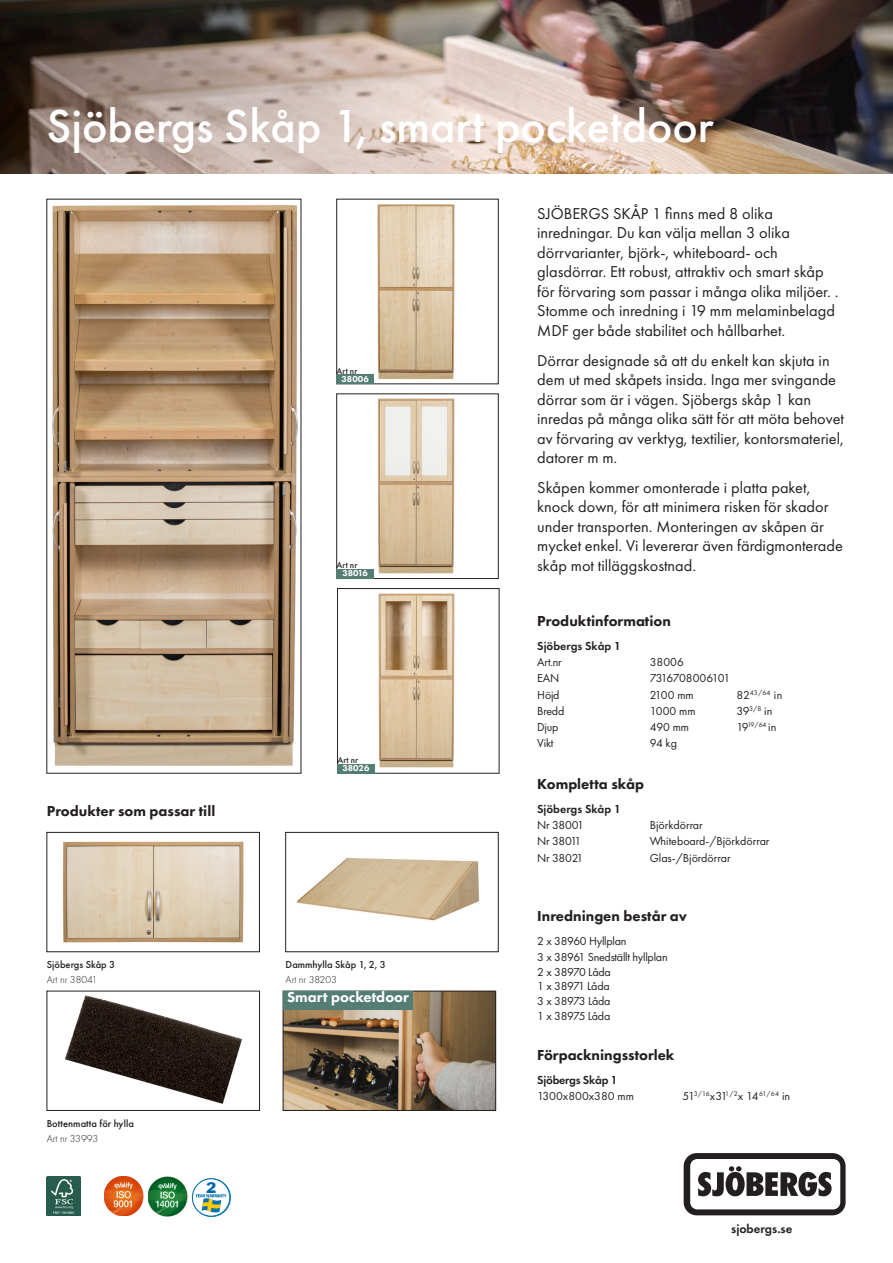
<style>
.page{position:relative;width:893px;height:1263px;background:#fff}
.page>*{position:absolute;margin:0;border:0;box-sizing:border-box;transform-origin:0 0}
.t1{font:500 48px "Futura PT";color:#fff}
.t2{font:16.35px/19.5px "Futura PT";color:#231f20}
.t3{font:800 15px "Futura PT";color:#231f20}
.t4{font:800 15px "Futura PT";color:#fff}
.t5{font:14.25px "Franklin Gothic";color:#0067aa}
.t6{font:600 12.75px "Futura PT";color:#231f20}
.t7{font:12px "Futura PT";letter-spacing:-.02em;color:#231f20}
.t8{font:12px "Futura PT";color:#231f20}
.t9{font:600 12px "Futura PT";color:#231f20}
.t10{font:12px "Futura PT";letter-spacing:-.055em;color:#231f20}
.t11{font:600 12px "Futura PT";letter-spacing:-.02em;color:#231f20}
.t12{font:500 10.5px "Futura PT";color:#231f20}
.t13{font:300 10.5px "Futura PT";color:#231f20}
.t14{font:800 9px "Futura PT";letter-spacing:-.005em;color:#fff}
.t15{font:500 9px "Futura PT";color:#231f20}
.t16{font:7.05px "Futura PT";color:#231f20}
.s1{font-size:12px}
</style>
<div class="page">
<img style="left:471px;top:0;width:422px;height:174px">
<svg style="left:0;top:0;width:471px;height:174px;background:#95867d"></svg>
<img style="left:63px;top:841px;width:181px;height:102px">
<div style="left:47px;top:832px;width:213px;height:120px;border:1px solid #231f20"></div>
<svg style="left:684px;top:1153px;width:162px;height:62px"></svg>
<img style="left:47px;top:1176px;width:33px;height:39px">
<img style="left:148px;top:1177px;width:39px;height:39px">
<img style="left:104px;top:1176px;width:39px;height:39px">
<div style="left:193px;top:1179px;width:37px;height:37px;background:#127bb2;border-radius:50%"></div>
<div style="left:192px;top:1178px;width:39px;height:39px;border:1px solid #0071ad;border-radius:50%"></div>
<img style="left:296px;top:857px;width:184px;height:64px">
<div style="left:286px;top:832px;width:212px;height:120px;border:1px solid #231f20"></div>
<svg style="left:192px;top:1179px;width:38px;height:37px"></svg>
<div style="left:192px;top:1178px;width:38px;height:38px;border:1px solid #0071ad;border-radius:50%"></div>
<svg style="left:195px;top:1182px;width:32px;height:33px"></svg>
<img style="left:52px;top:205px;width:246px;height:561px">
<img style="left:361px;top:204px;width:94px;height:175px">
<img style="left:378px;top:593px;width:77px;height:175px">
<div style="left:337px;top:588px;width:162px;height:185px;border:1px solid #231f20"></div>
<img style="left:377px;top:398px;width:78px;height:176px">
<img style="left:65px;top:995px;width:177px;height:109px">
<img style="left:285px;top:993px;width:209px;height:115px">
<div style="left:283px;top:991px;width:213px;height:119px;border:1px solid #231f20"></div>
<div style="left:337px;top:569px;width:37px;height:10px;background:#547d73"></div>
<div style="left:283px;top:991px;width:130px;height:18px;background:#547d73"></div>
<div style="left:337px;top:764px;width:38px;height:9px;background:#547d73"></div>
<div style="left:337px;top:375px;width:37px;height:9px;background:#547d73"></div>
<p class="t1" style="left:47px;top:97px;width:669px">Sjöbergs Skåp 1, smart pocketdoor</p>
<p class="t15" style="left:337px;top:365px;width:22px">Art nr</p>
<p class="t14" style="left:342px;top:373px;width:29px">38006</p>
<p class="t15" style="left:337px;top:560px;width:22px">Art nr</p>
<p class="t14" style="left:342px;top:568px;width:27px">38016</p>
<p class="t3" style="left:47px;top:802px;width:170px">Produkter som passar till</p>
<p class="t12" style="left:47px;top:958px;width:70px">Sjöbergs Skåp 3</p>
<p class="t13" style="left:47px;top:974px;width:52px">Art nr 38041</p>
<p class="t12" style="left:47px;top:1117px;width:89px">Bottenmatta för hylla</p>
<p class="t13" style="left:47px;top:1132px;width:53px">Art nr 33993</p>
<p class="t5" style="left:206px;top:1178px;width:12px">2</p>
<p class="t15" style="left:337px;top:755px;width:22px">Art nr</p>
<p class="t14" style="left:343px;top:762px;width:28px">38026</p>
<p class="t12" style="left:286px;top:958px;width:102px">Dammhylla Skåp 1, 2, 3</p>
<p class="t13" style="left:286px;top:974px;width:53px">Art nr 38203</p>
<p class="t4" style="left:287px;top:988px;width:123px">Smart pocketdoor</p>
<p class="t2" style="left:537px;top:204px;width:303px">SJÖBERGS SKÅP 1 finns med 8 olika inredningar. Du kan välja mellan 3 olika dörrvarianter, björk-, whiteboard- och glasdörrar. Ett robust, attraktiv och smart skåp för förvaring som passar i många olika miljöer. .<br>Stomme och inredning i 19 mm melaminbelagd MDF ger både stabilitet och hållbarhet.</p>
<p class="t2" style="left:537px;top:350px;width:308px">Dörrar designade så att du enkelt kan skjuta in dem ut med skåpets insida. Inga mer svingande dörrar som är i vägen. Sjöbergs skåp 1 kan inredas på många olika sätt för att möta behovet av förvaring av verktyg, textilier, kontorsmateriel, datorer m m.</p>
<p class="t2" style="left:537px;top:478px;width:307px">Skåpen kommer omonterade i platta paket, knock down, för att minimera risken för skador under transporten. Monteringen av skåpen är mycket enkel. Vi levererar även färdigmonterade skåp mot tilläggskostnad.</p>
<p class="t3" style="left:537px;top:612px;width:135px">Produktinformation</p>
<p class="t9" style="left:537px;top:639px;width:85px">Sjöbergs Skåp 1</p>
<p class="t7" style="left:537px;top:655px;width:26px">Art.nr</p>
<p class="t7" style="left:650px;top:655px;width:36px">38006</p>
<p class="t7" style="left:537px;top:670px;width:23px">EAN</p>
<p class="t10" style="left:650px;top:670px;width:82px">7316708006101</p>
<p class="t7" style="left:537px;top:688px;width:24px">Höjd</p>
<p class="t7" style="left:650px;top:688px;width:45px">2100 mm</p>
<p class="t16" style="left:736px;top:689px;width:48px"><span class="s1">82</span>43/64 <span class="s1">in</span></p>
<p class="t7" style="left:537px;top:704px;width:29px">Bredd</p>
<p class="t7" style="left:650px;top:704px;width:47px">1000 mm</p>
<p class="t7" style="left:736px;top:704px;width:37px">39<sup>3/8</sup> in</p>
<p class="t7" style="left:537px;top:720px;width:23px">Djup</p>
<p class="t7" style="left:650px;top:720px;width:41px">490 mm</p>
<p class="t16" style="left:736px;top:720px;width:41px"><span class="s1">19</span>19/64 <span class="s1">in</span></p>
<p class="t7" style="left:537px;top:735px;width:18px">Vikt</p>
<p class="t7" style="left:650px;top:735px;width:29px">94 kg</p>
<p class="t3" style="left:537px;top:775px;width:108px">Kompletta skåp</p>
<p class="t9" style="left:537px;top:802px;width:85px">Sjöbergs Skåp 1</p>
<p class="t7" style="left:537px;top:818px;width:48px">Nr 38001</p>
<p class="t8" style="left:650px;top:818px;width:55px">Björkdörrar</p>
<p class="t7" style="left:537px;top:833px;width:46px">Nr 38011</p>
<p class="t8" style="left:650px;top:833px;width:121px">Whiteboard-/Björkdörrar</p>
<p class="t7" style="left:537px;top:851px;width:48px">Nr 38021</p>
<p class="t8" style="left:650px;top:851px;width:82px">Glas-/Björdörrar</p>
<p class="t3" style="left:537px;top:907px;width:151px">Inredningen består av</p>
<p class="t7" style="left:537px;top:934px;width:91px">2 x 38960 Hyllplan</p>
<p class="t7" style="left:537px;top:950px;width:132px">3 x 38961 Snedställt hyllplan</p>
<p class="t7" style="left:537px;top:965px;width:75px">2 x 38970 Låda</p>
<p class="t7" style="left:537px;top:979px;width:74px">1 x 38971 Låda</p>
<p class="t7" style="left:537px;top:994px;width:75px">3 x 38973 Låda</p>
<p class="t7" style="left:537px;top:1009px;width:75px">1 x 38975 Låda</p>
<p class="t3" style="left:537px;top:1045px;width:139px">Förpackningsstorlek</p>
<p class="t11" style="left:537px;top:1072px;width:82px">Sjöbergs Skåp 1</p>
<p class="t8" style="left:537px;top:1088px;width:98px">1300x800x380 mm</p>
<p class="t16" style="left:683px;top:1089px;width:109px"><span class="s1">51</span>3/16<span class="s1">x31</span>1/2<span class="s1">x 14</span>61/64 <span class="s1">in</span></p>
<p class="t6" style="left:731px;top:1220px;width:63px">sjobergs.se</p>
</div>
